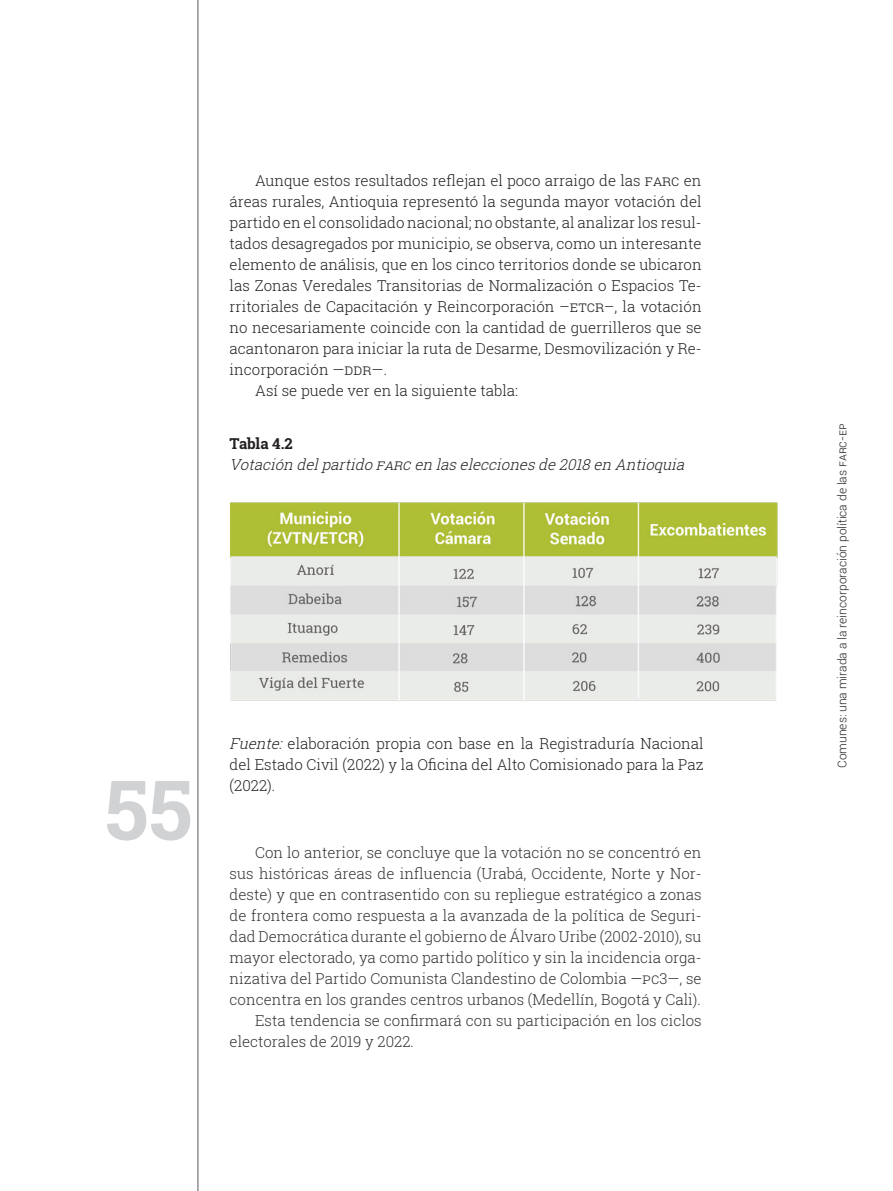
<style>
.page{position:relative;width:893px;height:1191px;background:#fff}
.page>*{position:absolute;margin:0;border:0;box-sizing:border-box;transform-origin:0 0}
.t1{font:700 82.5px "Roboto Slab";color:#d1d2d4}
.Cuerpo_de_texto{font:300 15px/21px "Roboto Slab";color:#231f20;text-align:justify}
.Cuerpo_de_texto-2{font:300 15px/21px "Roboto Slab";color:#333;text-align:justify}
.Cuerpo_de_texto-3{font:italic 300 15px "Roboto Slab";color:#231f20}
.Cuerpo_de_texto-4{font:700 15px "Roboto Slab";letter-spacing:-.015em;color:#231f20}
.t2{font:300 12px "Roboto";color:#231f20}
.s1{font-style:italic}
.s2{color:#231f20}
</style>
<div class="page">
<hr style="left:198px;top:0;width:1px;height:1191px;background:#57585a">
<img style="left:230px;top:502px;width:548px;height:200px">
<p class="Cuerpo_de_texto" style="left:230px;top:169px;width:474px;text-indent:26px">Aunque estos resultados reflejan el poco arraigo de las farc en áreas rurales, Antioquia representó la segunda mayor votación del partido en el consolidado nacional; no obstante, al analizar los resul&shy;tados desagregados por municipio, se observa, como un interesante elemento de análisis, que en los cinco territorios donde se ubicaron las Zonas Veredales Transitorias de Normalización o Espacios Te&shy;rritoriales de Capacitación y Reincorporación –etcr–, la votación no necesariamente coincide con la cantidad de guerrilleros que se acantonaron para iniciar la ruta de Desarme, Desmovilización y Re&shy;incorporación —DDR—.</p>
<p class="Cuerpo_de_texto" style="left:255px;top:379px;width:264px">Así se puede ver en la siguiente tabla:</p>
<p class="Cuerpo_de_texto-4" style="left:230px;top:433px;width:65px">Tabla 4.2</p>
<p class="Cuerpo_de_texto-3" style="left:230px;top:454px;width:461px">Votación delpartidofarcen laseleccionesde2018en Antioquia</p>
<h1 class="t1" style="left:104px;top:753px;width:89px">55</h1>
<p class="Cuerpo_de_texto" style="left:230px;top:732px;width:476px"><span class="s1">Fuente:</span> elaboración propia con base en la Registraduría Nacional del Estado Civil (2022) y la Oficina del Alto Comisionado para la Paz (2022).</p>
<p class="Cuerpo_de_texto-2" style="left:230px;top:841px;width:473px;text-indent:26px">Con lo anterior, se concluye que la votación no se concentró en sus históricas áreas de influencia (Urabá, Occidente, Norte y Nor&shy;deste) y que en contrasentido con su repliegue estratégico a zonas de frontera como respuesta a la avanzada de la política de Seguri&shy;dad Democrática durante el gobierno de Álvaro Uribe (2002-2010), su mayor electorado, ya como partido político y sin la incidencia orga&shy;nizativa del Partido Comunista Clandestino de Colombia <span class="s2">—</span>PC3—, se concentra en los grandes centros urbanos (Medellín, Bogotá y Cali).</p>
<p class="Cuerpo_de_texto-2" style="left:230px;top:1009px;width:473px;text-indent:26px">Esta tendencia se confirmará con su participación en los ciclos electorales de 2019 y 2022.</p>
<p class="t2" style="left:834px;top:768px;width:345px;rotate:-90deg">Comunes: una mirada a la reincorporación política de las FARC-EP</p>
</div>
